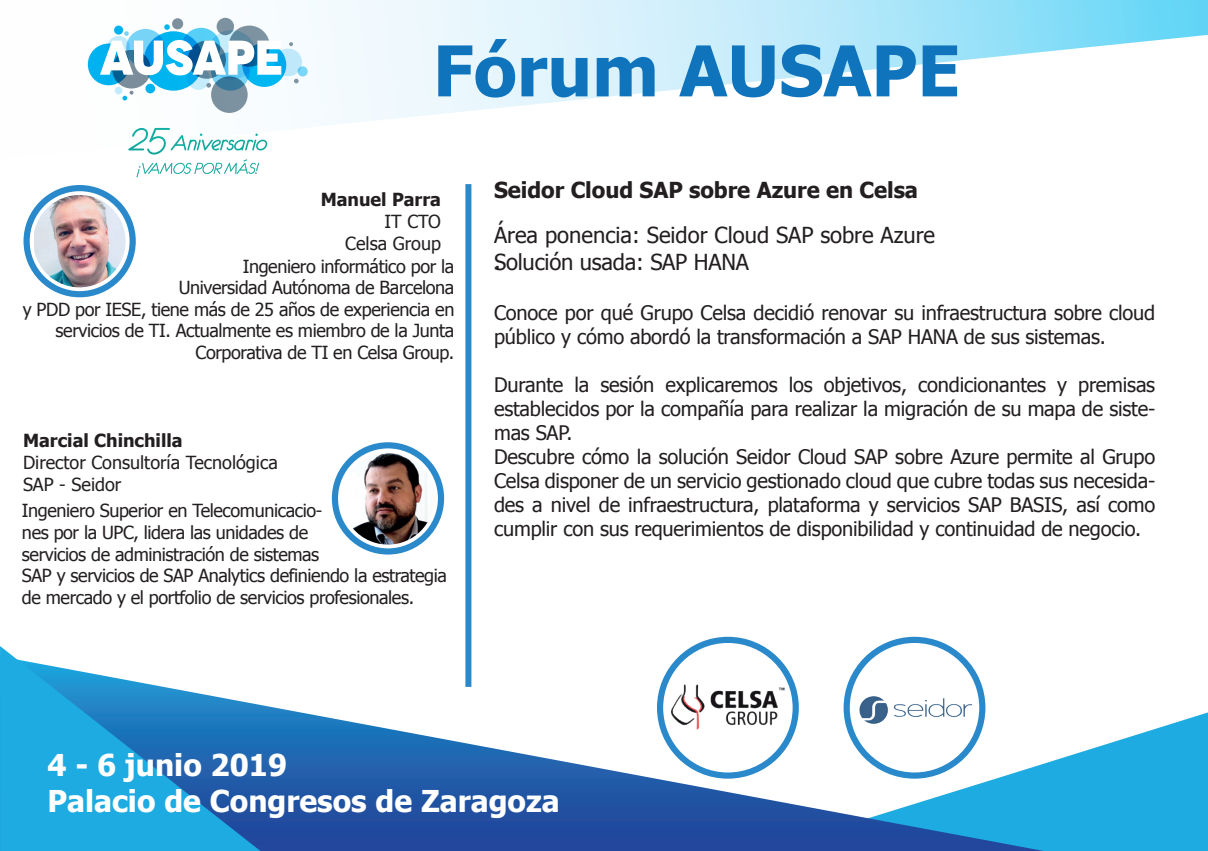
<style>
.page{position:relative;width:1208px;height:851px;background:#fff}
.page>*{position:absolute;margin:0;border:0;box-sizing:border-box;transform-origin:0 0}
.t1{font:700 70px "Tahoma";color:#1074bc}
.t2{font:700 30px/36px "Tahoma";color:#fff}
.t3{font:22px/27px "Tahoma";color:#231f20}
.t4{font:700 22px "Tahoma";letter-spacing:-.005em;color:#231f20}
.t5{font:20px/24px "Tahoma";letter-spacing:-.01em;color:#231f20}
.t6{font:18px/21.6px "Tahoma";letter-spacing:-.02em;color:#231f20}
.t7{font:18px/21.6px "Tahoma";color:#231f20}
.t8{font:700 18px "Tahoma";color:#231f20}
</style>
<div class="page">
<img style="left:34px;top:195px;width:92px;height:92px">
<svg style="left:1043px;top:712px;width:165px;height:138px;fill:#1dabe1"></svg>
<svg style="left:260px;top:656px;width:783px;height:194px"></svg>
<svg style="left:0;top:646px;width:260px;height:204px;fill:#1dabe1"></svg>
<div style="left:24px;top:185px;width:112px;height:112px;border:6px solid #2a89ca;border-radius:50%"></div>
<img style="left:348px;top:452px;width:86px;height:92px">
<div style="left:332px;top:442px;width:112px;height:112px;border:6px solid #2a89ca;border-radius:50%"></div>
<svg style="left:136px;top:159px;width:123px;height:18px"></svg>
<div style="left:465px;top:184px;width:6px;height:502px;background:#2a89ca"></div>
<svg style="left:87px;top:0;width:1121px;height:155px"></svg>
<div style="left:657px;top:636px;width:142px;height:142px;border:6px solid #2a89ca;border-radius:50%"></div>
<div style="left:843px;top:636px;width:142px;height:142px;border:6px solid #2a89ca;border-radius:50%"></div>
<img style="left:852px;top:686px;width:125px;height:42px">
<h1 class="t1" style="left:433px;top:22px;width:529px">Fórum AUSAPE</h1>
<p class="t8" style="left:321px;top:187px;width:122px">Manuel Parra</p>
<p class="t6" style="left:384px;top:210px;width:58px">IT CTO</p>
<p class="t7" style="left:345px;top:231px;width:97px">Celsa Group</p>
<p class="t6" style="left:243px;top:254px;width:213px">Ingeniero informático por la</p>
<p class="t6" style="left:179px;top:276px;width:277px">Universidad Autónoma de Barcelona</p>
<p class="t6" style="left:23px;top:297px;width:433px">y PDD por IESE, tiene más de 25 años de experiencia en</p>
<p class="t6" style="left:56px;top:319px;width:400px">servicios de TI. Actualmente es miembro de la Junta</p>
<p class="t6" style="left:196px;top:341px;width:260px">Corporativa de TI en Celsa Group.</p>
<p class="t8" style="left:23px;top:428px;width:161px">Marcial Chinchilla</p>
<p class="t7" style="left:23px;top:450px;width:256px">Director Consultoría Tecnológica<br>SAP - Seidor</p>
<p class="t6" style="left:22px;top:499px;width:426px">Ingeniero Superior en Telecomunicacio-<br>nes por la UPC, lidera las unidades de<br>servicios de administración de sistemas<br>SAP y servicios de SAP Analytics definiendo la estrategia de mercado y el portfolio de servicios profesionales.</p>
<p class="t4" style="left:494px;top:174px;width:425px">Seidor Cloud SAP sobre Azure en Celsa</p>
<p class="t3" style="left:494px;top:220px;width:443px">Área ponencia: Seidor Cloud SAP sobre Azure .Solución usada: SAP HANA</p>
<p class="t5" style="left:494px;top:299px;width:662px">Conoce por qué Grupo Celsa decidió renovar su infraestructura sobre cloud público y cómo abordó la transformación a SAP HANA de sus sistemas.</p>
<p class="t5" style="left:494px;top:371px;width:662px">Durante la sesión explicaremos los objetivos, condicionantes y premisas establecidos por la compañía para realizar la migración de su mapa de siste&shy;mas SAP.<br>Descubre cómo la solución Seidor Cloud SAP sobre Azure permite al Grupo Celsa disponer de un servicio gestionado cloud que cubre todas sus necesida&shy;des a nivel de infraestructura, plataforma y servicios SAP BASIS, así como cumplir con sus requerimientos de disponibilidad y continuidad de negocio.</p>
<h2 class="t2" style="left:47px;top:745px;width:514px">4 - 6 junio 2019<br>Palacio de Congresos de Zaragoza</h2>
</div>
